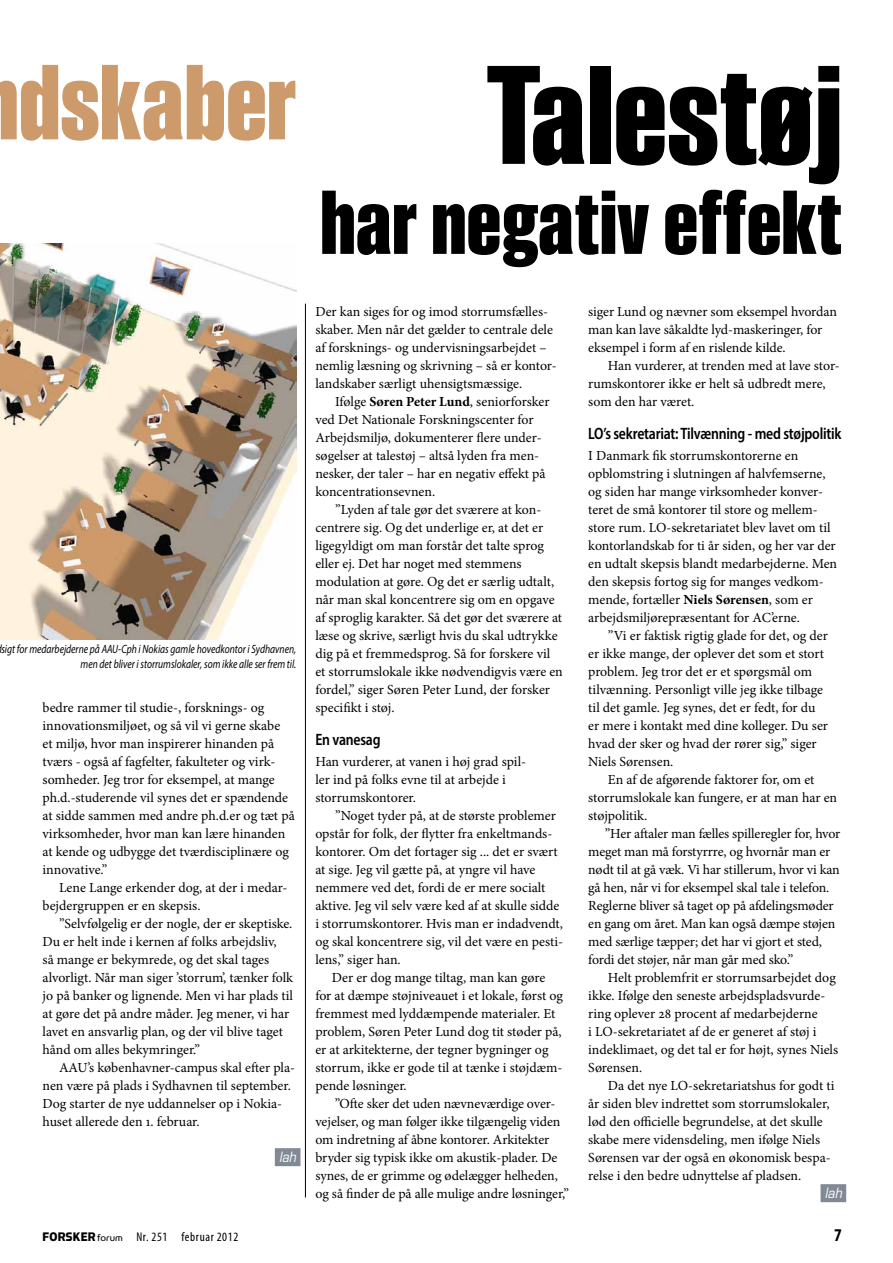
<style>
.page{position:relative;width:893px;height:1263px;background:#fff}
.page>*{position:absolute;margin:0;border:0;box-sizing:border-box;transform-origin:0 0}
.t1{font:700 144px "Smart Sans Std";color:#000}
.t2{font:700 109.5px "Smart Sans Std";color:#cd9a6b}
.t3{font:700 93px "Smart Sans Std";color:#000}
.t4{font:700 condensed 18px "Myriad Pro";color:#000}
.t5{font:600 semi-condensed 16.5px "Myriad Pro";letter-spacing:-.015em;color:#000;scale:.9 1}
.t6{font:13.8px/18px "Minion Pro";letter-spacing:-.005em;color:#000}
.t7{font:italic 13.8px "Eurostile LT Std";letter-spacing:.005em;color:#fff;scale:.9 1}
.t8{font:condensed 12.75px "Myriad Pro";letter-spacing:.05em;color:#000}
.t9{font:italic 12px/15px "Myriad Pro";color:#000;text-align:right;scale:.8 1}
.s1{font-weight:700}
.s2{font-family:"Simian Display Chimpanzee";font-stretch:normal;font-size:13.95px}
.s3{font-family:"Simian Display Orangutan";font-stretch:normal;font-size:11.4px}
</style>
<div class="page">
<div style="left:820px;top:1184px;width:26px;height:18px;background:#828995"></div>
<img style="left:0;top:244px;width:296px;height:395px">
<div style="left:275px;top:1148px;width:25px;height:18px;background:#828995"></div>
<hr style="left:305px;top:304px;width:1px;height:893px;background:#000">
<h2 class="t2" style="left:19px;top:41px;width:279px">dskaber</h2>
<p class="t9" style="left:1px;top:642px;width:370px">sigt for medarbejderne på AAU-Cph i Nokias gamle hovedkontor i Sydhavnen, men det bliver i storrumslokaler, som ikke alle ser frem til.</p>
<p class="t6" style="left:43px;top:698px;width:254px">bedre rammer til studie-, forsknings- og innovationsmiljøet, og så vil vi gerne skabe<br>et miljø, hvor man inspirerer hinanden på tværs - også af fagfelter, fakulteter og virk&shy;somheder. Jeg tror for eksempel, at mange ph.d.-studerende vil synes det er spændende at sidde sammen med andre ph.d.er og tæt på virksomheder, hvor man kan lære hinanden at kende og udbygge det tværdisciplinære og innovative.”</p>
<p class="t6" style="left:43px;top:878px;width:247px;text-indent:16px">Lene Lange erkender dog, at der i medar&shy;bejdergruppen er en skepsis.</p>
<p class="t6" style="left:43px;top:914px;width:252px;text-indent:16px">”Selvfølgelig er der nogle, der er skeptiske.<br>Du er helt inde i kernen af folks arbejdsliv,<br>så mange er bekymrede, og det skal tages alvorligt. Når man siger ’storrum’, tænker folk jo på banker og lignende. Men vi har plads til at gøre det på andre måder. Jeg mener, vi har lavet en ansvarlig plan, og der vil blive taget hånd om alles bekymringer.”</p>
<p class="t6" style="left:43px;top:1058px;width:254px;text-indent:16px">AAU’s københavner-campus skal efter pla&shy;nen være på plads i Sydhavnen til september.<br>Dog starter de nye uddannelser op i Nokia&shy;huset allerede den 1. februar.</p>
<p class="t7" style="left:279px;top:1148px;width:21px">lah</p>
<h1 class="t1" style="left:486px;top:35px;width:357px">Talestøj</h1>
<h3 class="t3" style="left:320px;top:171px;width:523px">har negativ effekt</h3>
<p class="t6" style="left:315px;top:302px;width:243px">Der kan siges for og imod storrumsfælles&shy;skaber. Men når det gælder to centrale dele af forsknings- og undervisningsarbejdet – nemlig læsning og skrivning – så er kontor&shy;landskaber særligt uhensigtsmæssige.</p>
<p class="t6" style="left:315px;top:392px;width:236px;text-indent:20px">Ifølge <span class="s1">Søren Peter Lund</span>, seniorforsker ved Det Nationale Forskningscenter for Arbejdsmiljø, dokumenterer flere under&shy;søgelser at talestøj – altså lyden fra men&shy;nesker, der taler – har en negativ effekt på koncentrationsevnen.</p>
<p class="t6" style="left:315px;top:500px;width:249px;text-indent:20px">”Lyden af tale gør det sværere at kon&shy;centrere sig. Og det underlige er, at det er ligegyldigt om man forstår det talte sprog eller ej. Det har noget med stemmens modulation at gøre. Og det er særlig udtalt, når man skal koncentrere sig om en opgave af sproglig karakter. Så det gør det sværere at læse og skrive, særligt hvis du skal udtrykke dig på et fremmedsprog. Så for forskere vil et storrumslokale ikke nødvendigvis være en fordel,” siger Søren Peter Lund, der forsker specifikt i støj.</p>
<p class="t5" style="left:315px;top:729px;width:74px">En vanesag</p>
<p class="t6" style="left:315px;top:752px;width:212px">Han vurderer, at vanen i høj grad spil&shy;ler ind på folks evne til at arbejde i storrumskontorer.</p>
<p class="t6" style="left:315px;top:806px;width:249px;text-indent:20px">”Noget tyder på, at de største problemer opstår for folk, der flytter fra enkeltmands&shy;kontorer. Om det fortager sig ... det er svært at sige. Jeg vil gætte på, at yngre vil have nemmere ved det, fordi de er mere socialt aktive. Jeg vil selv være ked af at skulle sidde i storrumskontorer. Hvis man er indadvendt, og skal koncentrere sig, vil det være en pesti&shy;lens,” siger han.</p>
<p class="t6" style="left:315px;top:968px;width:249px;text-indent:16px">Der er dog mange tiltag, man kan gøre for at dæmpe støjniveauet i et lokale, først og fremmest med lyddæmpende materialer. Et problem, Søren Peter Lund dog tit støder på, er at arkitekterne, der tegner bygninger og storrum, ikke er gode til at tænke i støjdæm&shy;pende løsninger.</p>
<p class="t6" style="left:315px;top:1094px;width:255px;text-indent:20px">”Ofte sker det uden nævneværdige over&shy;vejelser, og man følger ikke tilgængelig viden om indretning af åbne kontorer. Arkitekter bryder sig typisk ikke om akustik-plader. De synes, de er grimme og ødelægger helheden, og så finder de på alle mulige andre løsninger,”</p>
<p class="t6" style="left:588px;top:302px;width:250px">siger Lund og nævner som eksempel hvordan man kan lave såkaldte lyd-maskeringer, for eksempel i form af en rislende kilde.</p>
<p class="t6" style="left:588px;top:356px;width:253px;text-indent:20px">Han vurderer, at trenden med at lave stor&shy;rumskontorer ikke er helt så udbredt mere, som den har været.</p>
<p class="t5" style="left:588px;top:423px;width:283px">LO’s sekretariat: Tilvænning - med støjpolitik</p>
<p class="t6" style="left:588px;top:446px;width:250px">I Danmark fik storrumskontorerne en opblomstring i slutningen af halvfemserne, og siden har mange virksomheder konver&shy;teret de små kontorer til store og mellem&shy;store rum. LO-sekretariatet blev lavet om til kontorlandskab for ti år siden, og her var der en udtalt skepsis blandt medarbejderne. Men den skepsis fortog sig for manges vedkom&shy;mende, fortæller <span class="s1">Niels Sørensen</span>, som er arbejdsmiljørepræsentant for AC’erne.</p>
<p class="t6" style="left:588px;top:626px;width:241px;text-indent:20px">”Vi er faktisk rigtig glade for det, og der er ikke mange, der oplever det som et stort problem. Jeg tror det er et spørgsmål om tilvænning. Personligt ville jeg ikke tilbage til det gamle. Jeg synes, det er fedt, for du er mere i kontakt med dine kolleger. Du ser hvad der sker og hvad der rører sig,” siger Niels Sørensen.</p>
<p class="t6" style="left:588px;top:770px;width:250px;text-indent:20px">En af de afgørende faktorer for, om et storrumslokale kan fungere, er at man har en støjpolitik.</p>
<p class="t6" style="left:588px;top:824px;width:254px;text-indent:16px">”Her aftaler man fælles spilleregler for, hvor meget man må forstyrrre, og hvornår man er nødt til at gå væk. Vi har stillerum, hvor vi kan gå hen, når vi for eksempel skal tale i telefon.<br>Reglerne bliver så taget op på afdelingsmøder en gang om året. Man kan også dæmpe støjen med særlige tæpper; det har vi gjort et sted, fordi det støjer, når man går med sko.”</p>
<p class="t6" style="left:588px;top:968px;width:251px;text-indent:20px">Helt problemfrit er storrumsarbejdet dog ikke. Ifølge den seneste arbejdspladsvurde&shy;ring oplever 28 procent af medarbejderne<br>i LO-sekretariatet af de er generet af støj i indeklimaet, og det tal er for højt, synes Niels Sørensen.</p>
<p class="t6" style="left:588px;top:1076px;width:248px;text-indent:20px">Da det nye LO-sekretariatshus for godt ti år siden blev indrettet som storrumslokaler, lød den officielle begrundelse, at det skulle skabe mere vidensdeling, men ifølge Niels Sørensen var der også en økonomisk bespa&shy;relse i den bedre udnyttelse af pladsen.</p>
<p class="t7" style="left:825px;top:1184px;width:21px">lah</p>
<p class="t8" style="left:43px;top:1229px;width:197px"><span class="s2">FORSKER</span><span class="s3">forum</span> Nr. 251 februar 2012</p>
<h3 class="t4" style="left:834px;top:1224px;width:9px">7</h3>
</div>
